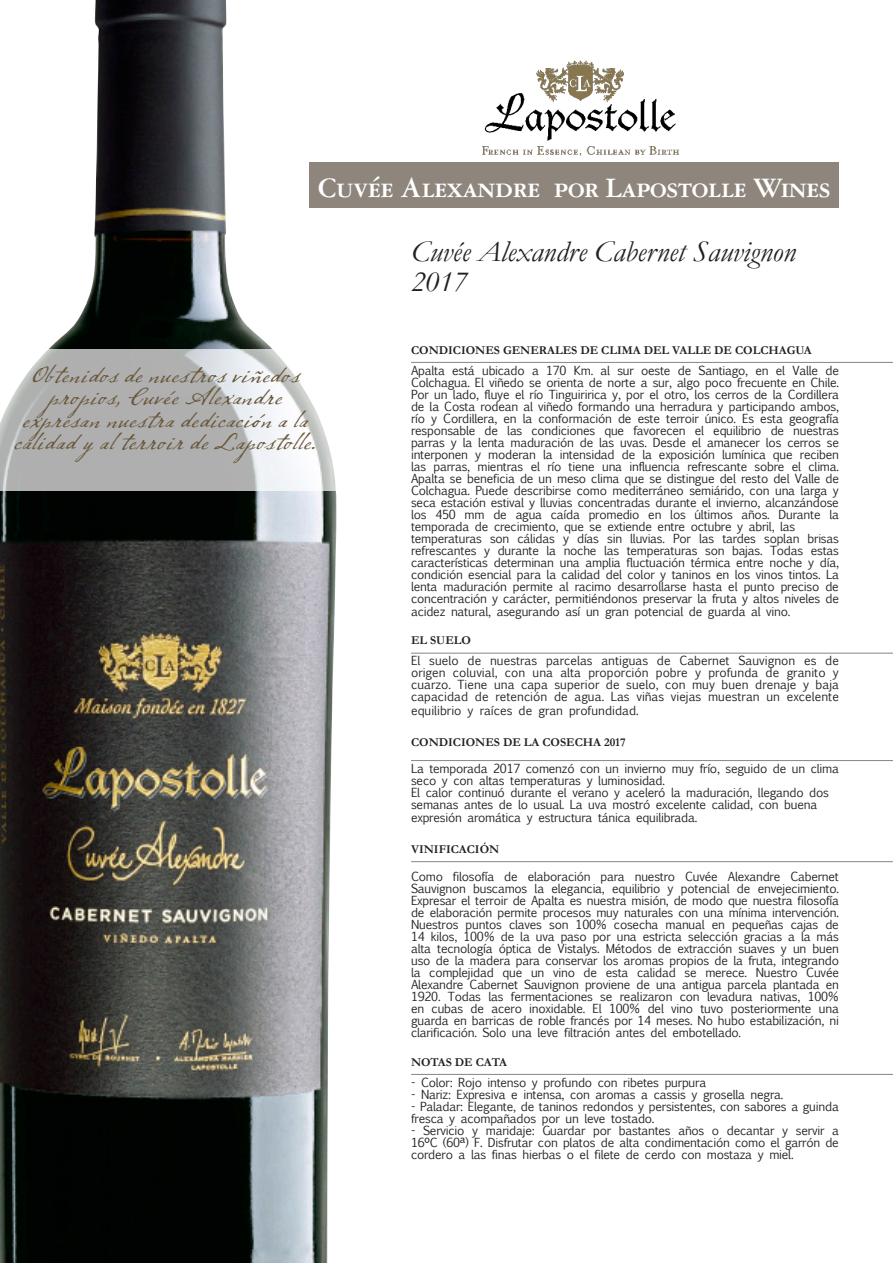
<style>
.page{position:relative;width:893px;height:1263px;background:#fff}
.page>*{position:absolute;margin:0;border:0;box-sizing:border-box;transform-origin:0 0}
.t1{font:italic 30px/30px "Garamond";color:#231f20}
.t2{font:30px "Garamond Three Bold SC";letter-spacing:-.02em;color:#fff}
.t3{font:21px/22.5px "Dear Sarah Alt One";color:#695639;text-align:center}
.t4{font:12px/12px "Euphemia UCAS";letter-spacing:-.02em;color:#231f20;text-align:justify}
.t5{font:700 12px "Garamond";color:#231f20}
.t6{font:12px "Euphemia UCAS";color:#231f20}
</style>
<div class="page">
<img style="left:0;top:0;width:336px;height:1263px">
<div style="left:310px;top:163px;width:529px;height:45px;background:#8e857c"></div>
<hr style="left:411px;top:362px;width:482px;height:1px;background:#8e857c">
<hr style="left:411px;top:653px;width:482px;height:1px;background:#8e857c">
<hr style="left:411px;top:760px;width:482px;height:1px;background:#8e857c">
<hr style="left:411px;top:861px;width:482px;height:1px;background:#8e857c">
<hr style="left:411px;top:1074px;width:482px;height:1px;background:#8e857c">
<svg style="left:0;top:349px;width:336px;height:141px;fill:#afb0af"></svg>
<img style="left:483px;top:60px;width:195px;height:95px">
<p class="t2" style="left:318px;top:171px;width:514px">Cuvée Alexandre por Lapostolle Wines</p>
<p class="t3" style="left:13px;top:363px;width:304px">Obtenidos de nuestros viñedos propios, Cuvée Alexandre expresan nuestra dedicación a la calidad y al terroir de Lapostolle.</p>
<p class="t1" style="left:411px;top:236px;width:386px">Cuvée Alexandre Cabernet Sauvignon<br>2017</p>
<p class="t5" style="left:411px;top:343px;width:402px">CONDICIONES GENERALES DE CLIMA DEL VALLE DE COLCHAGUA</p>
<p class="t4" style="left:411px;top:364px;width:429px">Apalta está ubicado a 170 Km. al sur oeste de Santiago, en el Valle de Colchagua. El viñedo se orienta de norte a sur, algo poco frecuente en Chile.<br>Por un lado, fluye el río Tinguiririca y, por el otro, los cerros de la Cordillera de la Costa rodean al viñedo formando una herradura y participando ambos, río y Cordillera, en la conformación de este terroir único. Es esta geografía responsable de las condiciones que favorecen el equilibrio de nuestras parras y la lenta maduración de las uvas. Desde el amanecer los cerros se interponen y moderan la intensidad de la exposición lumínica que reciben las parras, mientras el río tiene una influencia refrescante sobre el clima.<br>Apalta se beneficia de un meso clima que se distingue del resto del Valle de Colchagua. Puede describirse como mediterráneo semiárido, con una larga y seca estación estival y lluvias concentradas durante el invierno, alcanzándose los 450 mm de agua caída promedio en los últimos años. Durante la temporada de crecimiento, que se extiende entre octubre y abril, las</p>
<p class="t4" style="left:411px;top:532px;width:429px">temperaturas son cálidas y días sin lluvias. Por las tardes soplan brisas refrescantes y durante la noche las temperaturas son bajas. Todas estas características determinan una amplia fluctuación térmica entre noche y día, condición esencial para la calidad del color y taninos en los vinos tintos. La lenta maduración permite al racimo desarrollarse hasta el punto preciso de concentración y carácter, permitiéndonos preservar la fruta y altos niveles de</p>
<p class="t4" style="left:411px;top:606px;width:381px">acidez natural, asegurando así un gran potencial de guarda al vino.</p>
<p class="t5" style="left:411px;top:633px;width:61px">EL SUELO</p>
<p class="t4" style="left:411px;top:655px;width:429px">El suelo de nuestras parcelas antiguas de Cabernet Sauvignon es de origen coluvial, con una alta proporción pobre y profunda de granito y cuarzo. Tiene una capa superior de suelo, con muy buen drenaje y baja capacidad de retención de agua. Las viñas viejas muestran un excelente</p>
<p class="t6" style="left:411px;top:702px;width:229px">equilibrio y raíces de gran profundidad.</p>
<p class="t5" style="left:411px;top:735px;width:216px">CONDICIONES DE LA COSECHA 2017</p>
<p class="t4" style="left:411px;top:762px;width:429px">La temporada 2017 comenzó con un invierno muy frío, seguido de un clima</p>
<p class="t4" style="left:411px;top:774px;width:255px">seco y con altas temperaturas y luminosidad.</p>
<p class="t4" style="left:411px;top:786px;width:419px">El calor continuó durante el verano y aceleró la maduración, llegando dos</p>
<p class="t4" style="left:411px;top:798px;width:408px">semanas antes de lo usual. La uva mostró excelente calidad, con buena</p>
<p class="t4" style="left:411px;top:812px;width:288px">expresión aromática y estructura tánica equilibrada.</p>
<p class="t5" style="left:411px;top:842px;width:90px">VINIFICACIÓN</p>
<p class="t4" style="left:411px;top:871px;width:429px">Como filosofía de elaboración para nuestro Cuvée Alexandre Cabernet Sauvignon buscamos la elegancia, equilibrio y potencial de envejecimiento.<br>Expresar el terroir de Apalta es nuestra misión, de modo que nuestra filosofía de elaboración permite procesos muy naturales con una mínima intervención.<br>Nuestros puntos claves son 100% cosecha manual en pequeñas cajas de 14 kilos, 100% de la uva paso por una estricta selección gracias a la más alta tecnología óptica de Vistalys. Métodos de extracción suaves y un buen uso de la madera para conservar los aromas propios de la fruta, integrando la complejidad que un vino de esta calidad se merece. Nuestro Cuvée Alexandre Cabernet Sauvignon proviene de una antigua parcela plantada en 1920. Todas las fermentaciones se realizaron con levadura nativas, 100% en cubas de acero inoxidable. El 100% del vino tuvo posteriormente una guarda en barricas de roble francés por 14 meses. No hubo estabilización, ni clarificación. Solo una leve filtración antes del embotellado.</p>
<p class="t5" style="left:411px;top:1055px;width:97px">NOTAS DE CATA</p>
<p class="t4" style="left:411px;top:1076px;width:297px">- Color: Rojo intenso y profundo con ribetes purpura</p>
<p class="t4" style="left:411px;top:1088px;width:374px">- Nariz: Expresiva e intensa, con aromas a cassis y grosella negra.</p>
<p class="t4" style="left:411px;top:1100px;width:429px">- Paladar: Elegante, de taninos redondos y persistentes, con sabores a guinda fresca y acompañados por un leve tostado.</p>
<p class="t4" style="left:411px;top:1124px;width:429px">- Servicio y maridaje: Guardar por bastantes años o decantar y servir a 16ºC (60ª) F. Disfrutar con platos de alta condimentación como el garrón de cordero a las finas hierbas o el filete de cerdo con mostaza y miel.</p>
</div>
